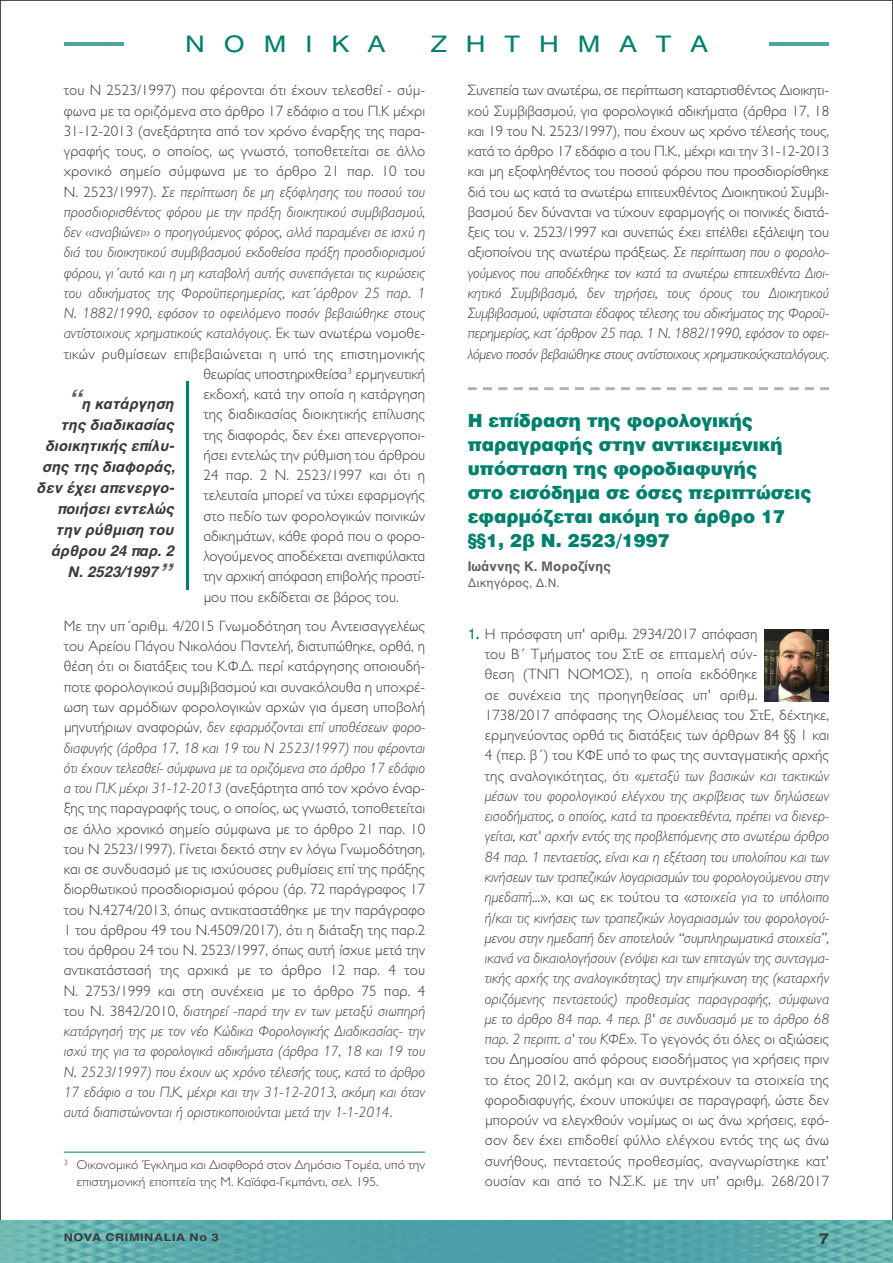
<style>
.page{position:relative;width:893px;height:1263px;background:#fff}
.page>*{position:absolute;margin:0;border:0;box-sizing:border-box;transform-origin:0 0}
.t1{font:22.5px "UB Helvetica";letter-spacing:.7em;color:#00816d;scale:1.2 1}
.t2{font:900 18px/24px "UB Helvetica";color:#00816d}
.t3{font:300 15px/20.2px "Gill Sans Ell";color:#39383a;text-align:justify}
.t4{font:italic 300 15px/20.2px "Gill Sans Ell";color:#39383a}
.t5{font:italic 700 15px/21px "Helvetica";color:#39383a;text-align:right}
.t6{font:700 15px "Helvetica";color:#39383a;scale:1.2 1}
.t7{font:700 13.5px "Helvetica";color:#5d6063}
.t8{font:300 12.9px/16.5px "Gill Sans Ell";letter-spacing:-.005em;color:#39383a;scale:1.05 1}
.t9{font:12px "Helvetica";color:#5d6063}
.t10{font:700 10.5px "Helvetica";letter-spacing:.05em;color:#39383a;scale:1.2 1}
.s1{font-style:normal}
.s2{font-style:italic}
.s3{font-size:27px;color:#5d6063}
.s4{font-family:"Helvetica";font-weight:400;font-style:normal;color:#00816d}
.s5{font-style:normal;color:#00816d}
</style>
<div class="page">
<hr style="left:64px;top:43px;width:59px;height:3px;background:#4da799">
<hr style="left:770px;top:43px;width:59px;height:3px;background:#4da799">
<img style="left:0;top:1220px;width:893px;height:43px">
<hr style="left:186px;top:381px;width:2px;height:208px;background:#00816d">
<hr style="left:64px;top:1152px;width:361px;height:1px;background:#00816d">
<svg style="left:468px;top:387px;width:9px;height:3px"></svg>
<svg style="left:820px;top:387px;width:9px;height:3px"></svg>
<svg style="left:483px;top:387px;width:9px;height:3px"></svg>
<svg style="left:498px;top:387px;width:9px;height:3px"></svg>
<svg style="left:514px;top:387px;width:9px;height:3px"></svg>
<svg style="left:529px;top:387px;width:9px;height:3px"></svg>
<svg style="left:544px;top:387px;width:9px;height:3px"></svg>
<svg style="left:560px;top:387px;width:9px;height:3px"></svg>
<svg style="left:575px;top:387px;width:9px;height:3px"></svg>
<svg style="left:590px;top:387px;width:9px;height:3px"></svg>
<svg style="left:606px;top:387px;width:9px;height:3px"></svg>
<svg style="left:621px;top:387px;width:9px;height:3px"></svg>
<svg style="left:636px;top:387px;width:9px;height:3px"></svg>
<svg style="left:651px;top:387px;width:10px;height:3px"></svg>
<svg style="left:667px;top:387px;width:9px;height:3px"></svg>
<svg style="left:682px;top:387px;width:9px;height:3px"></svg>
<svg style="left:697px;top:387px;width:10px;height:3px"></svg>
<svg style="left:713px;top:387px;width:9px;height:3px"></svg>
<svg style="left:728px;top:387px;width:9px;height:3px"></svg>
<svg style="left:743px;top:387px;width:10px;height:3px"></svg>
<svg style="left:805px;top:387px;width:9px;height:3px"></svg>
<svg style="left:789px;top:387px;width:10px;height:3px"></svg>
<svg style="left:774px;top:387px;width:9px;height:3px"></svg>
<svg style="left:759px;top:387px;width:9px;height:3px"></svg>
<img style="left:765px;top:629px;width:64px;height:72px">
<h1 class="t1" style="left:185px;top:30px;width:168px">ΝΟΜΙΚΑ</h1>
<h1 class="t1" style="left:431px;top:30px;width:232px">ΖΗΤΗΜΑΤΑ</h1>
<p class="t3" style="left:64px;top:80px;width:363px">του Ν 2523/1997) που φέρονται ότι έχουν τελεσθεί - σύμ-</p>
<p class="t3" style="left:64px;top:100px;width:363px">φωνα με τα οριζόμενα στο άρθρο 17 εδάφιο α του Π.Κ μέχρι</p>
<p class="t3" style="left:64px;top:121px;width:363px">31-12-2013 (ανεξάρτητα από τον χρόνο έναρξης της παρα-</p>
<p class="t3" style="left:64px;top:141px;width:363px">γραφής τους, ο οποίος, ως γνωστό, τοποθετείται σε άλλο</p>
<p class="t3" style="left:64px;top:161px;width:363px">χρονικό σημείο σύμφωνα με το άρθρο 21 παρ. 10 του</p>
<p class="t4" style="left:64px;top:181px;width:363px"><span class="s1">Ν. 2523/1997).</span> Σε περίπτωση δε μη εξόφλησης του ποσού του</p>
<p class="t4" style="left:64px;top:202px;width:363px">προσδιορισθέντος φόρου με την πράξη διοικητικού συμβιβασμού,</p>
<p class="t4" style="left:64px;top:222px;width:363px">δεν «αναβιώνει» ο προηγούμενος φόρος, αλλά παραμένει σε ισχύ η</p>
<p class="t4" style="left:64px;top:242px;width:363px">διά του διοικητικού συμβιβασμού εκδοθείσα πράξη προσδιορισμού</p>
<p class="t4" style="left:64px;top:262px;width:363px">φόρου, γι΄αυτό και η μη καταβολή αυτής συνεπάγεται τις κυρώσεις</p>
<p class="t4" style="left:64px;top:283px;width:363px">του αδικήματος της Φοροϋπερημερίας, κατ΄άρθρον 25 παρ. 1</p>
<p class="t4" style="left:64px;top:303px;width:363px">Ν. 1882/1990, εφόσον το οφειλόμενο ποσόν βεβαιώθηκε στους</p>
<p class="t4" style="left:64px;top:323px;width:363px">αντίστοιχους χρηματικούς καταλόγους<span class="s1">. Εκ των ανωτέρω νομοθε-</span></p>
<p class="t3" style="left:64px;top:343px;width:363px">τικών ρυθμίσεων επιβεβαιώνεται η υπό της επιστημονικής</p>
<p class="t3" style="left:203px;top:364px;width:223px">θεωρίας υποστηριχθείσα<sup>3</sup> ερμηνευτική</p>
<p class="t3" style="left:203px;top:384px;width:223px">εκδοχή, κατά την οποία η κατάργηση</p>
<p class="t3" style="left:203px;top:404px;width:223px">της διαδικασίας διοικητικής επίλυσης</p>
<p class="t3" style="left:203px;top:424px;width:223px">της διαφοράς, δεν έχει απενεργοποι-</p>
<p class="t3" style="left:203px;top:445px;width:223px">ήσει εντελώς την ρύθμιση του άρθρου</p>
<p class="t3" style="left:203px;top:465px;width:223px">24 παρ. 2 Ν. 2523/1997 και ότι η</p>
<p class="t3" style="left:203px;top:485px;width:223px">τελευταία μπορεί να τύχει εφαρμογής</p>
<p class="t3" style="left:203px;top:505px;width:223px">στο πεδίο των φορολογικών ποινικών</p>
<p class="t3" style="left:203px;top:526px;width:223px">αδικημάτων, κάθε φορά που ο φορο-</p>
<p class="t3" style="left:203px;top:546px;width:223px">λογούμενος αποδέχεται ανεπιφύλακτα</p>
<p class="t3" style="left:203px;top:566px;width:223px">την αρχική απόφαση επιβολής προστί-</p>
<p class="t3" style="left:203px;top:586px;width:197px">μου που εκδίδεται σε βάρος του.</p>
<p class="t3" style="left:64px;top:616px;width:363px">Με την υπ΄αριθμ. 4/2015 Γνωμοδότηση του Αντεισαγγελέως του Αρείου Πάγου Νικολάου Παντελή, διατυπώθηκε, ορθά, η θέση ότι οι διατάξεις του Κ.Φ.Δ. περί κατάργησης οποιουδή&shy;ποτε φορολογικού συμβιβασμού και συνακόλουθα η υποχρέ&shy;ωση των αρμόδιων φορολογικών αρχών για άμεση υποβολή μηνυτήριων αναφορών, <span class="s2">δεν εφαρμόζονται επί υποθέσεων φορο&shy;διαφυγής (άρθρα 17, 18 και 19 του Ν 2523/1997) που φέρονται ότι έχουν τελεσθεί- σύμφωνα με τα οριζόμενα στο άρθρο 17 εδάφιο α του Π.Κ μέχρι 31-12-2013</span> (ανεξάρτητα από τον χρόνο έναρ&shy;ξης της παραγραφής τους, ο οποίος, ως γνωστό, τοποθετείται σε άλλο χρονικό σημείο σύμφωνα με το άρθρο 21 παρ. 10 του Ν 2523/1997). Γίνεται δεκτό στην εν λόγω Γνωμοδότηση, και σε συνδυασμό με τις ισχύουσες ρυθμίσεις επί της πράξης διορθωτικού προσδιορισμού φόρου (άρ. 72 παράγραφος 17 του Ν.4274/2013, όπως αντικαταστάθηκε με την παράγραφο 1 του άρθρου 49 του Ν.4509/2017), ότι η διάταξη της παρ.2 του άρθρου 24 του Ν. 2523/1997, όπως αυτή ίσχυε μετά την αντικατάστασή της αρχικά με το άρθρο 12 παρ. 4 του Ν. 2753/1999 και στη συνέχεια με το άρθρο 75 παρ. 4 του Ν. 3842/2010, <span class="s2">διατηρεί -παρά την εν των μεταξύ σιωπηρή κατάργησή της με τον νέο Κώδικα Φορολογικής Διαδικασίας- την ισχύ της για τα φορολογικά αδικήματα (άρθρα 17, 18 και 19 του Ν. 2523/1997) που έχουν ως χρόνο τέλεσής τους, κατά το άρθρο 17 εδάφιο α του Π.Κ, μέχρι και την 31-12-2013, ακόμη και όταν αυτά διαπιστώνονται ή οριστικοποιούνται μετά την 1-1-2014</span>.</p>
<p class="t3" style="left:468px;top:80px;width:363px">Συνεπεία των ανωτέρω, σε περίπτωση καταρτισθέντος Διοικητι&shy;κού Συμβιβασμού, για φορολογικά αδικήματα (άρθρα 17, 18 και 19 του Ν. 2523/1997), που έχουν ως χρόνο τέλεσής τους, κατά το άρθρο 17 εδάφιο α του Π.Κ., μέχρι και την 31-12-2013 και μη εξοφληθέντος του ποσού φόρου που προσδιορίσθηκε διά του ως κατά τα ανωτέρω επιτευχθέντος Διοικητικού Συμβι&shy;βασμού δεν δύνανται να τύχουν εφαρμογής οι ποινικές διατά&shy;ξεις του ν. 2523/1997 και συνεπώς έχει επέλθει εξάλειψη του αξιοποίνου της ανωτέρω πράξεως. <span class="s2">Σε περίπτωση που ο φορολο&shy;γούμενος που αποδέχθηκε τον κατά τα ανωτέρω επιτευχθέντα Διοι&shy;κητικό Συμβιβασμό, δεν τηρήσει, τους όρους του Διοικητικού Συμβιβασμού, υφίσταται έδαφος τέλεσης του αδικήματος της Φοροϋ&shy;περημερίας, κατ΄άρθρον 25 παρ. 1 Ν. 1882/1990, εφόσον το οφει&shy;λόμενο ποσόν βεβαιώθηκε στους αντίστοιχους χρηματικούςκαταλόγους</span>.</p>
<p class="t5" style="left:36px;top:393px;width:141px"><span class="s3">“</span>η κατάργηση<br>της διαδικασίας διοικητικής επίλυ&shy;σης της διαφοράς, δεν έχει απενεργο&shy;ποιήσει εντελώς την ρύθμιση του άρθρου 24 παρ. 2<br>Ν. 2523/1997<span class="s3">”</span></p>
<p class="t2" style="left:468px;top:408px;width:345px">Η επίδραση της φορολογικής παραγραφής στην αντικειμενική υπόσταση της φοροδιαφυγής<br>στο εισόδημα σε όσες περιπτώσεις εφαρμόζεται ακόμη το άρθρο 17 §§1, 2β Ν. 2523/1997</p>
<p class="t7" style="left:468px;top:558px;width:145px">Iωάννης K. Μοροζίνης</p>
<p class="t9" style="left:468px;top:576px;width:94px">Δικηγόρος, Δ.Ν.</p>
<p class="t4" style="left:485px;top:624px;width:346px;text-indent:-17px"><span class="s4">1</span><span class="s5">.</span> <span class="s1">Η πρόσφατη υπ' αριθμ. 2934/2017 απόφαση<br>του Β΄ Τμήματος του ΣτΕ σε επταμελή σύν-<br>θεση (ΤΝΠ ΝΟΜΟΣ), η οποία εκδόθηκε<br>σε συνέχεια της προηγηθείσας υπ' αριθμ.<br>1738/2017 απόφασης της Ολομέλειας του ΣτΕ, δέχτηκε, ερμηνεύοντας ορθά τις διατάξεις των άρθρων 84 §§ 1 και 4 (περ. β΄) του ΚΦΕ υπό το φως της συνταγματικής αρχής της αναλογικότητας, ότι «</span>μεταξύ των βασικών και τακτικών μέσων του φορολογικού ελέγχου της ακρίβειας των δηλώσεων εισοδήματος, ο οποίος, κατά τα προεκτεθέντα, πρέπει να διενερ&shy;γείται, κατ' αρχήν εντός της προβλεπόμενης στο ανωτέρω άρθρο 84 παρ. 1 πενταετίας, είναι και η εξέταση του υπολοίπου και των κινήσεων των τραπεζικών λογαριασμών του φορολογούμενου στην ημεδαπή...<span class="s1">», και ως εκ τούτου τα «</span>στοιχεία για το υπόλοιπο ή/και τις κινήσεις των τραπεζικών λογαριασμών του φορολογού&shy;μενου στην ημεδαπή δεν αποτελούν “συμπληρωματικά στοιχεία”, ικανά να δικαιολογήσουν (ενόψει και των επιταγών της συνταγμα&shy;τικής αρχής της αναλογικότητας) την επιμήκυνση της (καταρχήν οριζόμενης πενταετούς) προθεσμίας παραγραφής, σύμφωνα με το άρθρο 84 παρ. 4 περ. β' σε συνδυασμό με το άρθρο 68 παρ. 2 περιπτ. α' του ΚΦΕ<span class="s1">». Το γεγονός ότι όλες οι αξιώσεις του Δημοσίου από φόρους εισοδήματος για χρήσεις πριν το έτος 2012, ακόμη και αν συντρέχουν τα στοιχεία της φοροδιαφυγής, έχουν υποκύψει σε παραγραφή, ώστε δεν μπορούν να ελεγχθούν νομίμως οι ως άνω χρήσεις, εφό&shy;σον δεν έχει επιδοθεί φύλλο ελέγχου εντός της ως άνω συνήθους, πενταετούς προθεσμίας, αναγνωρίστηκε κατ' ουσίαν και από το Ν.Σ.Κ. με την υπ' αριθμ. 268/2017</span></p>
<p class="t8" style="left:76px;top:1156px;width:334px;text-indent:-13px"><sup>3</sup> Οικονομικό Έγκλημα και Διαφθορά στον Δημόσιο Τομέα, υπό την επιστημονική εποπτεία της Μ. Καϊάφα-Γκμπάντι, σελ. 195.</p>
<p class="t10" style="left:64px;top:1231px;width:131px">NOVA CRIMINALIA No 3</p>
<p class="t6" style="left:819px;top:1230px;width:10px">7</p>
</div>
